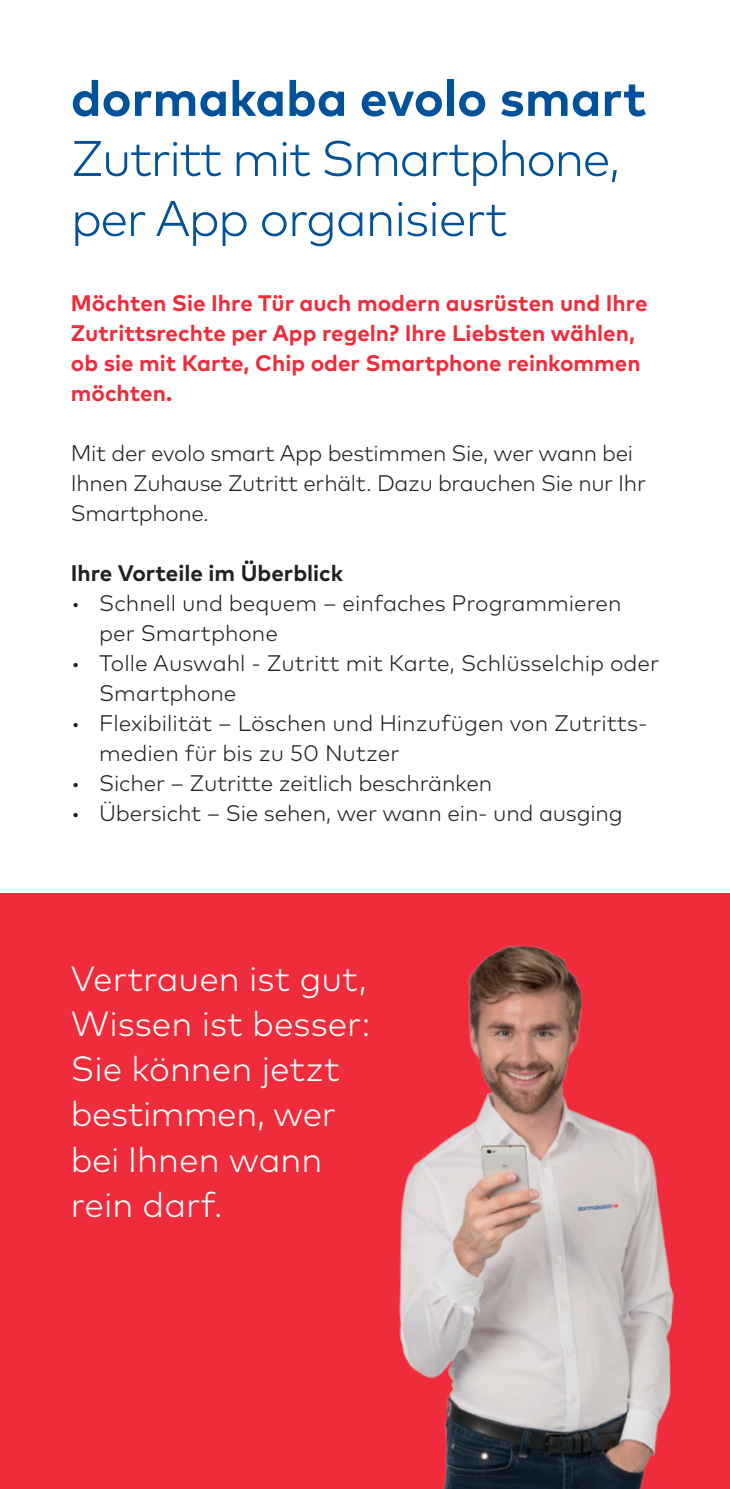
<style>
.page{position:relative;width:730px;height:1489px;background:#fff}
.page>*{position:absolute;margin:0;border:0;box-sizing:border-box;transform-origin:0 0}
.t1{font:300 50px/60px "Mark Pro";letter-spacing:-.035em;color:#01519b}
.t2{font:700 50px "Mark Pro";color:#01519b}
.t3{font:300 35px/45px "Mark Pro";color:#fff}
.t4{font:300 22.5px/30px "Mark Pro";letter-spacing:-.01em;color:#231f20}
.t5{font:700 22.5px/30px "Mark Pro";color:#ee2c3b}
.t6{font:700 22.5px "Mark Pro";color:#231f20}
</style>
<div class="page">
<div style="left:0;top:893px;width:730px;height:595px;background:#ee2c3b"></div>
<img style="left:399px;top:945px;width:275px;height:543px">
<h1 class="t2" style="left:71px;top:60px;width:577px">dormakaba evolo smart</h1>
<h1 class="t1" style="left:71px;top:124px;width:551px">Zutritt mit Smartphone, per App organisiert</h1>
<p class="t5" style="left:71px;top:286px;width:578px">Möchten Sie Ihre Tür auch modern ausrüsten und Ihre Zutrittsrechte per App regeln? Ihre Liebsten wählen, ob sie mit Karte, Chip oder Smartphone reinkommen möchten.</p>
<p class="t4" style="left:71px;top:436px;width:577px">Mit der evolo smart App bestimmen Sie, wer wann bei<br>Ihnen Zuhause Zutritt erhält. Dazu brauchen Sie nur Ihr<br>Smartphone.</p>
<p class="t6" style="left:71px;top:556px;width:274px">Ihre Vorteile im Überblick</p>
<p class="t4" style="left:99px;top:586px;width:524px;text-indent:-28px">• Schnell und bequem – einfaches Programmieren per Smartphone</p>
<p class="t4" style="left:99px;top:646px;width:562px;text-indent:-28px">• Tolle Auswahl - Zutritt mit Karte, Schlüsselchip oder<br>Smartphone</p>
<p class="t4" style="left:99px;top:706px;width:550px;text-indent:-28px">• Flexibilität – Löschen und Hinzufügen von Zutritts&shy;medien für bis zu 50 Nutzer</p>
<p class="t4" style="left:71px;top:766px;width:423px">• Sicher – Zutritte zeitlich beschränken</p>
<p class="t4" style="left:71px;top:796px;width:553px">• Übersicht – Sie sehen, wer wann ein- und ausging</p>
<h2 class="t3" style="left:71px;top:953px;width:301px">Vertrauen ist gut,<br>Wissen ist besser:<br>Sie können jetzt bestimmen, wer bei Ihnen wann rein darf.</h2>
</div>
